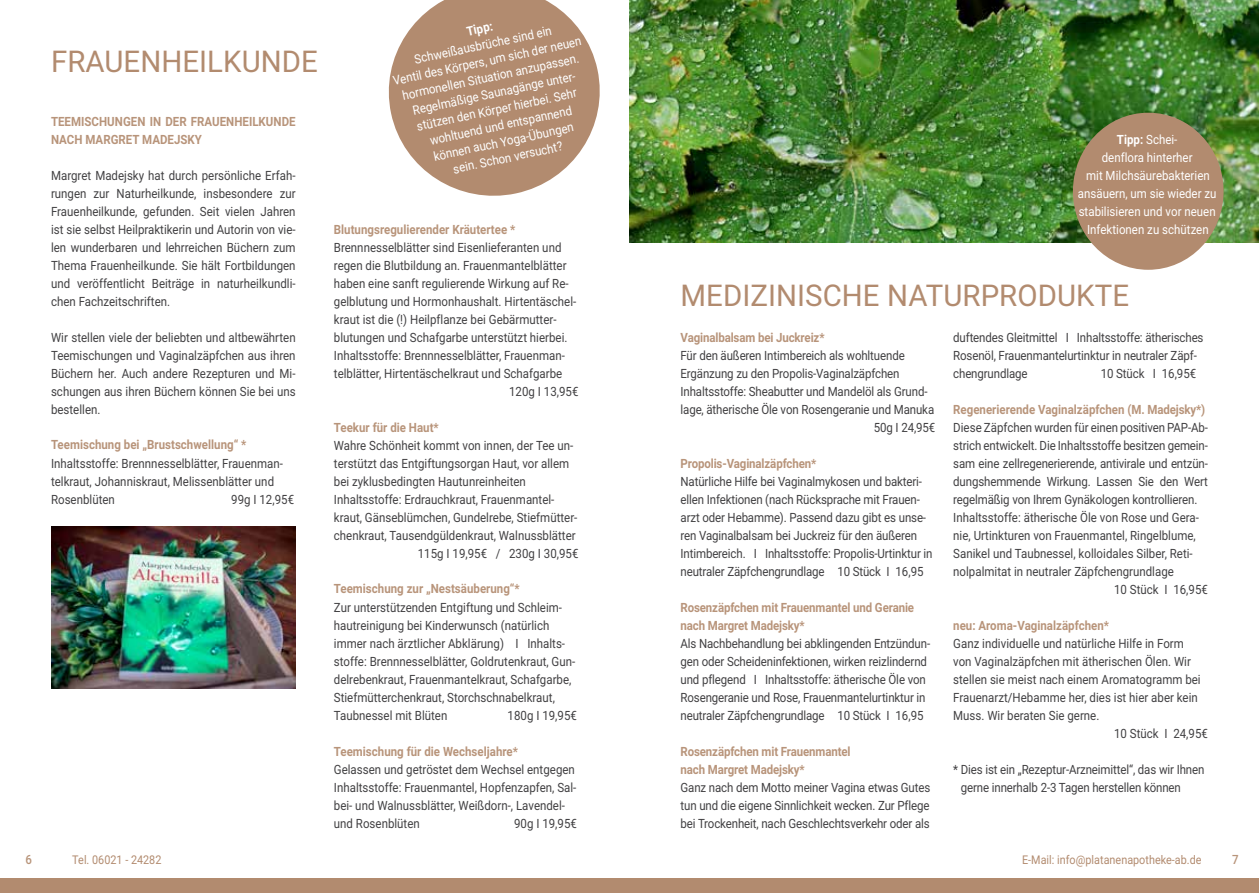
<style>
.page{position:relative;width:1259px;height:893px;background:#fff}
.page>*{position:absolute;margin:0;border:0;box-sizing:border-box;transform-origin:0 0}
.t1{font:30px "Roboto";color:#b28b6f}
.t2{font:12.75px/18px "Roboto";color:#414042;scale:.9 1}
.t3{font:700 12.75px/18px "Roboto";color:#b8947a;scale:.9 1}
.t4{font:12.75px/16.5px "Roboto";color:#fff;text-align:center;scale:.9 1}
.t5{font:700 12.75px "Roboto";color:#fff;scale:.9 1}
.t6{font:500 12.75px "Roboto";color:#b8947a;scale:.9 1}
.t7{font:12px "Roboto";color:#b28b6f;scale:.9 1}
.s1{font-weight:700}
</style>
<div class="page">
<div style="left:0;top:878px;width:1259px;height:15px;background:#b28b6f"></div>
<img style="left:629px;top:0;width:630px;height:242px">
<div style="left:1073px;top:113px;width:150px;height:157px;background:#b28b6f;border-radius:50%"></div>
<img style="left:51px;top:526px;width:244px;height:163px">
<svg style="left:388px;top:0;width:212px;height:196px;fill:#b28b6f"></svg>
<h1 class="t1" style="left:51px;top:40px;width:268px">FRAUENHEILKUNDE</h1>
<p class="t3" style="left:51px;top:112px;width:273px">TEEMISCHUNGEN IN DER FRAUENHEILKUNDE<br>NACH MARGRET MADEJSKY</p>
<p class="t2" style="left:51px;top:166px;width:273px;text-align:justify">Margret Madejsky hat durch persönliche Erfah&shy;rungen zur Naturheilkunde, insbesondere zur Frauenheilkunde, gefunden. Seit vielen Jahren ist sie selbst Heilpraktikerin und Autorin von vie&shy;len wunderbaren und lehrreichen Büchern zum Thema Frauenheilkunde. Sie hält Fortbildungen und veröffentlicht Beiträge in naturheilkundli&shy;chen Fachzeitschriften.</p>
<p class="t2" style="left:51px;top:328px;width:273px;text-align:justify">Wir stellen viele der beliebten und altbewährten Teemischungen und Vaginalzäpfchen aus ihren Büchern her. Auch andere Rezepturen und Mi&shy;schungen aus ihren Büchern können Sie bei uns bestellen.</p>
<p class="t3" style="left:51px;top:435px;width:219px">Teemischung bei „Brustschwellung“ *</p>
<p class="t2" style="left:51px;top:454px;width:259px">Inhaltsstoffe: Brennnesselblätter, Frauenman&shy;telkraut, Johanniskraut, Melissenblätter und<br>Rosenblüten</p>
<p class="t2" style="left:231px;top:490px;width:71px">99g I 12,95€</p>
<p class="t5" style="left:465px;top:23px;width:31px;rotate:-12deg">Tipp:</p>
<p class="t4" style="left:388px;top:56px;width:215px;rotate:-12deg">Schweißausbrüche sind ein<br>Ventil des Körpers, um sich der neuen hormonellen Situation anzupassen.<br>Regelmäßige Saunagänge unter&shy;stützen den Körper hierbei. Sehr wohltuend und entspannend<br>können auch Yoga-Übungen<br>sein. Schon versucht?</p>
<p class="t3" style="left:334px;top:220px;width:203px">Blutungsregulierender Kräutertee *</p>
<p class="t2" style="left:334px;top:238px;width:254px">Brennnesselblätter sind Eisenlieferanten und</p>
<p class="t2" style="left:334px;top:256px;width:260px">regen die Blutbildung an. Frauenmantelblätter</p>
<p class="t2" style="left:334px;top:274px;width:262px">haben eine sanft regulierende Wirkung auf Re-</p>
<p class="t2" style="left:334px;top:292px;width:271px">gelblutung und Hormonhaushalt. Hirtentäschel-</p>
<p class="t2" style="left:334px;top:310px;width:249px">kraut ist die (!) Heilpflanze bei Gebärmutter-</p>
<p class="t2" style="left:334px;top:328px;width:261px">blutungen und Schafgarbe unterstützt hierbei.</p>
<p class="t2" style="left:334px;top:346px;width:258px">Inhaltsstoffe: Brennnesselblätter, Frauenman-</p>
<p class="t2" style="left:334px;top:364px;width:255px">telblätter, Hirtentäschelkraut und Schafgarbe</p>
<p class="t2" style="left:509px;top:382px;width:79px">120g I 13,95€</p>
<p class="t3" style="left:334px;top:418px;width:118px">Teekur für die Haut*</p>
<p class="t2" style="left:334px;top:436px;width:267px">Wahre Schönheit kommt von innen, der Tee un-</p>
<p class="t2" style="left:334px;top:454px;width:263px">terstützt das Entgiftungsorgan Haut, vor allem</p>
<p class="t2" style="left:334px;top:472px;width:215px">bei zyklusbedingten Hautunreinheiten</p>
<p class="t2" style="left:334px;top:490px;width:247px">Inhaltsstoffe: Erdrauchkraut, Frauenmantel-</p>
<p class="t2" style="left:334px;top:508px;width:272px">kraut, Gänseblümchen, Gundelrebe, Stiefmütter-</p>
<p class="t2" style="left:334px;top:526px;width:270px">chenkraut, Tausendgüldenkraut, Walnussblätter</p>
<p class="t2" style="left:418px;top:544px;width:180px">115g I 19,95€ / 230g I 30,95€</p>
<p class="t3" style="left:334px;top:579px;width:208px">Teemischung zur „Nestsäuberung“*</p>
<p class="t2" style="left:334px;top:598px;width:270px">Zur unterstützenden Entgiftung und Schleim&shy;hautreinigung bei Kinderwunsch (natürlich immer nach ärztlicher Abklärung) I Inhalts&shy;stoffe: Brennnesselblätter, Goldrutenkraut, Gun&shy;delrebenkraut, Frauenmantelkraut, Schafgarbe, Stiefmütterchenkraut, Storchschnabelkraut, Taubnessel mit Blüten</p>
<p class="t2" style="left:507px;top:706px;width:79px">180g I 19,95€</p>
<p class="t3" style="left:334px;top:742px;width:206px">Teemischung für die Wechseljahre*</p>
<p class="t2" style="left:334px;top:760px;width:271px">Gelassen und getröstet dem Wechsel entgegen Inhaltsstoffe: Frauenmantel, Hopfenzapfen, Sal&shy;bei- und Walnussblätter, Weißdorn-, Lavendel&shy;und Rosenblüten</p>
<p class="t2" style="left:514px;top:814px;width:71px">90g I 19,95€</p>
<p class="t4" style="left:1077px;top:130px;width:156px;line-height:18px"><span class="s1">Tipp:</span> Schei-<br>denflora hinterher<br>mit Milchsäurebakterien ansäuern, um sie wieder zu stabilisieren und vor neuen<br>Infektionen zu schützen</p>
<h1 class="t1" style="left:680px;top:274px;width:450px">MEDIZINISCHE NATURPRODUKTE</h1>
<p class="t3" style="left:680px;top:328px;width:161px">Vaginalbalsam bei Juckreiz*</p>
<p class="t2" style="left:680px;top:346px;width:251px">Für den äußeren Intimbereich als wohltuende</p>
<p class="t2" style="left:680px;top:364px;width:245px">Ergänzung zu den Propolis-Vaginalzäpfchen</p>
<p class="t2" style="left:680px;top:382px;width:276px">Inhaltsstoffe: Sheabutter und Mandelöl als Grund-</p>
<p class="t2" style="left:680px;top:400px;width:283px">lage, ätherische Öle von Rosengeranie und Manuka</p>
<p class="t2" style="left:874px;top:418px;width:70px">50g I 24,95€</p>
<p class="t3" style="left:680px;top:454px;width:152px">Propolis-Vaginalzäpfchen*</p>
<p class="t2" style="left:680px;top:472px;width:281px">Natürliche Hilfe bei Vaginalmykosen und bakteri&shy;ellen Infektionen (nach Rücksprache mit Frauen&shy;arzt oder Hebamme). Passend dazu gibt es unse&shy;ren Vaginalbalsam bei Juckreiz für den äußeren Intimbereich. I Inhaltsstoffe: Propolis-Urtinktur in neutraler Zäpfchengrundlage 10 Stück I 16,95</p>
<p class="t3" style="left:680px;top:598px;width:261px">Rosenzäpfchen mit Frauenmantel und Geranie nach Margret Madejsky*</p>
<p class="t2" style="left:680px;top:634px;width:279px">Als Nachbehandlung bei abklingenden Entzündun&shy;gen oder Scheideninfektionen, wirken reizlindernd und pflegend I Inhaltsstoffe: ätherische Öle von Rosengeranie und Rose, Frauenmantelurtinktur in neutraler Zäpfchengrundlage 10 Stück I 16,95</p>
<p class="t3" style="left:680px;top:742px;width:190px">Rosenzäpfchen mit Frauenmantel nach Margret Madejsky*</p>
<p class="t2" style="left:680px;top:778px;width:279px;text-align:justify">Ganz nach dem Motto meiner Vagina etwas Gutes tun und die eigene Sinnlichkeit wecken. Zur Pflege bei Trockenheit, nach Geschlechtsverkehr oder als</p>
<p class="t2" style="left:953px;top:328px;width:280px">duftendes Gleitmittel I Inhaltsstoffe: ätherisches<br>Rosenöl, Frauenmantelurtinktur in neutraler Zäpf&shy;chengrundlage</p>
<p class="t2" style="left:1101px;top:364px;width:108px">10 Stück I 16,95€</p>
<p class="t3" style="left:953px;top:400px;width:282px">Regenerierende Vaginalzäpfchen (M. Madejsky*)</p>
<p class="t2" style="left:953px;top:418px;width:284px">Diese Zäpfchen wurden für einen positiven PAP-Ab-</p>
<p class="t2" style="left:953px;top:436px;width:284px">strich entwickelt. Die Inhaltsstoffe besitzen gemein-</p>
<p class="t2" style="left:953px;top:454px;width:284px">sam eine zellregenerierende, antivirale und entzün-</p>
<p class="t2" style="left:953px;top:472px;width:284px">dungshemmende Wirkung. Lassen Sie den Wert</p>
<p class="t2" style="left:953px;top:490px;width:273px">regelmäßig von Ihrem Gynäkologen kontrollieren.</p>
<p class="t2" style="left:953px;top:508px;width:274px">Inhaltsstoffe: ätherische Öle von Rose und Gera-</p>
<p class="t2" style="left:953px;top:526px;width:271px">nie, Urtinkturen von Frauenmantel, Ringelblume,</p>
<p class="t2" style="left:953px;top:544px;width:268px">Sanikel und Taubnessel, kolloidales Silber, Reti-</p>
<p class="t2" style="left:953px;top:562px;width:247px">nolpalmitat in neutraler Zäpfchengrundlage</p>
<p class="t2" style="left:1114px;top:580px;width:106px">10 Stück I 16,95€</p>
<p class="t3" style="left:953px;top:616px;width:175px">neu: Aroma-Vaginalzäpfchen*</p>
<p class="t2" style="left:953px;top:634px;width:258px">Ganz individuelle und natürliche Hilfe in Form</p>
<p class="t2" style="left:953px;top:652px;width:266px">von Vaginalzäpfchen mit ätherischen Ölen. Wir</p>
<p class="t2" style="left:953px;top:670px;width:276px">stellen sie meist nach einem Aromatogramm bei</p>
<p class="t2" style="left:953px;top:688px;width:273px">Frauenarzt/Hebamme her, dies ist hier aber kein</p>
<p class="t2" style="left:953px;top:706px;width:164px">Muss. Wir beraten Sie gerne.</p>
<p class="t2" style="left:1114px;top:724px;width:106px">10 Stück I 24,95€</p>
<p class="t2" style="left:960px;top:760px;width:272px;text-indent:-8px">* Dies ist ein „Rezeptur-Arzneimittel“, das wir Ihnen gerne innerhalb 2-3 Tagen herstellen können</p>
<p class="t6" style="left:26px;top:851px;width:9px">6</p>
<p class="t7" style="left:72px;top:851px;width:101px">Tel. 06021 - 24282</p>
<p class="t7" style="left:1022px;top:851px;width:201px">E-Mail: info@platanenapotheke-ab.de</p>
<p class="t6" style="left:1232px;top:851px;width:9px">7</p>
</div>
